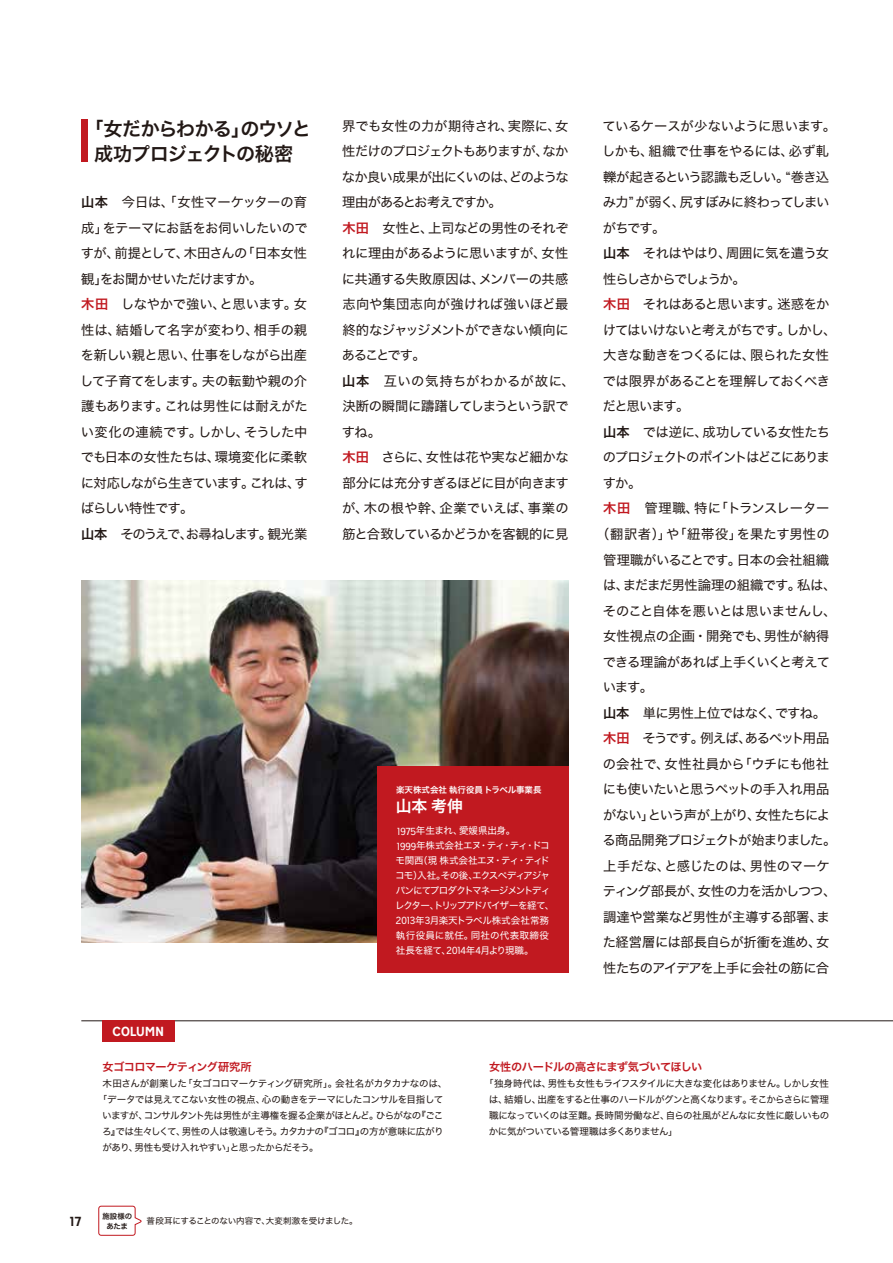
<style>
.page{position:relative;width:893px;height:1263px;background:#fff}
.page>*{position:absolute;margin:0;border:0;box-sizing:border-box;transform-origin:0 0}
.t1{font:19.2px/25.5px "Hira Kaku Std N W6";letter-spacing:-.06em;color:#221815;text-align:center}
.t2{font:15.9px "Hira Kaku Std N W6";color:#fff}
.t3{font:13.35px/25.5px "Hira Kaku Std N W4";letter-spacing:-.04em;color:#221815}
.t4{font:13.35px "Hira Kaku Std N W4";letter-spacing:-.02em;color:#221815}
.t5{font:13.35px "Hira Kaku Std N W4";letter-spacing:-.015em;color:#221815}
.t6{font:13.35px "Hira Kaku Std N W4";letter-spacing:-.115em;color:#221815}
.t7{font:13.35px "Hira Kaku Std N W4";letter-spacing:-.075em;color:#221815}
.t8{font:13.35px "Hira Kaku Std N W4";letter-spacing:.015em;color:#221815}
.t9{font:13.35px "Hira Kaku Std N W4";letter-spacing:-.1em;color:#221815}
.t10{font:13.35px "Hira Kaku Std N W4";letter-spacing:-.07em;color:#221815}
.t11{font:13.35px "Hira Kaku Std N W4";letter-spacing:-.08em;color:#221815}
.t12{font:13.35px "Hira Kaku Std N W4";letter-spacing:-.065em;color:#221815}
.t13{font:13.35px "Hira Kaku Std N W4";color:#221815}
.t14{font:13.35px "Hira Kaku Std N W4";letter-spacing:-.01em;color:#221815}
.t15{font:13.35px "Hira Kaku Std N W4";letter-spacing:-.005em;color:#221815}
.t16{font:13.35px "Hira Kaku Std N W4";letter-spacing:-.06em;color:#221815}
.t17{font:11.7px "Rakuten Global B";letter-spacing:.02em;color:#fff}
.t18{font:11.7px "Rakuten Global B";color:#221815}
.t19{font:11.1px "Hira Kaku Std N W6";letter-spacing:-.05em;color:#c11920}
.t20{font:9.6px/15.9px "Hira Kaku Std N W4";letter-spacing:-.05em;color:#221815;text-align:justify}
.t21{font:9.6px/14.9px "Hira Kaku Std N W4";letter-spacing:-.06em;color:#fff}
.t22{font:9.6px "Hira Kaku Std N W4";letter-spacing:-.025em;color:#221815}
.t23{font:8.55px "Hira Kaku Std N W4";letter-spacing:-.02em;color:#221815}
.t24{font:8.55px "Hira Kaku Std N W6";color:#fff}
.t25{font:7.5px/10.6px "Hira Kaku Std N W6";letter-spacing:-.005em;color:#221815;text-align:center}
.s1{font-family:"Hira Kaku Std N W6"}
.s2{font-family:"Hira Kaku Std N W6";color:#c11920}
.s3{font-family:"Rakuten Global R";font-size:9.15px}
</style>
<div class="page">
<img style="left:81px;top:581px;width:487px;height:362px">
<hr style="left:81px;top:1020px;width:812px;height:1px;background:#221815">
<div style="left:377px;top:766px;width:191px;height:207px;background:#c11920"></div>
<div style="left:102px;top:1020px;width:73px;height:22px;background:#c11920"></div>
<div style="left:81px;top:119px;width:7px;height:43px;background:#c11920"></div>
<svg style="left:98px;top:1205px;width:44px;height:31px"></svg>
<h1 class="t1" style="left:85px;top:116px;width:228px">「女だからわかる」のウソと成功プロジェクトの秘密</h1>
<p class="t3" style="left:80px;top:189px;width:229px"><span class="s1">山本</span>　今日は、「女性マーケッターの育成」をテーマにお話をお伺いしたいのですが、前提として、木田さんの「日本女性観」をお聞かせいただけますか。<br><span class="s2">木田</span>　しなやかで強い、と思います。女性は、結婚して名字が変わり、相手の親を新しい親と思い、仕事をしながら出産して子育てをします。夫の転勤や親の介護もあります。これは男性には耐えがたい変化の連続です。しかし、そうした中でも日本の女性たちは、環境変化に柔軟に対応しながら生きています。これは、すばらしい特性です。<br><span class="s1">山本</span>　そのうえで、お尋ねします。観光業</p>
<p class="t3" style="left:342px;top:113px;width:235px">界でも女性の力が期待され、実際に、女性だけのプロジェクトもありますが、なかなか良い成果が出にくいのは、どのような理由があるとお考えですか。<br><span class="s2">木田</span>　女性と、上司などの男性のそれぞれに理由があるように思いますが、女性に共通する失敗原因は、メンバーの共感志向や集団志向が強ければ強いほど最終的なジャッジメントができない傾向にあることです。<br><span class="s1">山本</span>　互いの気持ちがわかるが故に、決断の瞬間に躊躇してしまうという訳ですね。<br><span class="s2">木田</span>　さらに、女性は花や実など細かな部分には充分すぎるほどに目が向きますが、木の根や幹、企業でいえば、事業の筋と合致しているかどうかを客観的に見</p>
<p class="t17" style="left:113px;top:1023px;width:53px">COLUMN</p>
<p class="t24" style="left:396px;top:783px;width:147px">楽天株式会社執行役員トラベル事業長</p>
<p class="t2" style="left:396px;top:794px;width:69px">山本考伸</p>
<p class="t21" style="left:395px;top:823px;width:161px"><span class="s3">1975</span>年生まれ、愛媛県出身。<br><span class="s3">1999</span>年株式会社エヌ・ティ・ティ・ドコモ関西（現株式会社エヌ・ティ・ティドコモ）入社。その後、エクスペディアジャパンにてプロダクトマネージメントディレクター、トリップアドバイザーを経て、<br><span class="s3">2013</span>年<span class="s3">3</span>月楽天トラベル株式会社常務執行役員に就任。同社の代表取締役社長を経て、<span class="s3">2014</span>年<span class="s3">4</span>月より現職。</p>
<p class="t3" style="left:603px;top:113px;width:235px">ているケースが少ないように思います。</p>
<p class="t13" style="left:602px;top:141px;width:229px">しかも、組織で仕事をやるには、必ず軋</p>
<p class="t7" style="left:603px;top:167px;width:227px">轢が起きるという認識も乏しい。“巻き込</p>
<p class="t3" style="left:603px;top:189px;width:228px">み力” が弱く、尻すぼみに終わってしまい</p>
<p class="t3" style="left:603px;top:215px;width:64px">がちです。</p>
<p class="t3" style="left:603px;top:241px;width:228px"><span class="s1">山本</span>　それはやはり、周囲に気を遣う女</p>
<p class="t6" style="left:603px;top:269px;width:144px">性らしさからでしょうか。</p>
<p class="t3" style="left:603px;top:292px;width:228px"><span class="s2">木田</span>　それはあると思います。迷惑をか</p>
<p class="t3" style="left:603px;top:317px;width:235px">けてはいけないと考えがちです。しかし、</p>
<p class="t3" style="left:603px;top:343px;width:227px">大きな動きをつくるには、限られた女性</p>
<p class="t3" style="left:603px;top:368px;width:229px">では限界があることを理解しておくべき</p>
<p class="t3" style="left:603px;top:394px;width:88px">だと思います。</p>
<p class="t3" style="left:603px;top:419px;width:228px"><span class="s1">山本</span>　では逆に、成功している女性たち</p>
<p class="t6" style="left:603px;top:447px;width:228px">のプロジェクトのポイントはどこにありま</p>
<p class="t3" style="left:603px;top:470px;width:40px">すか。</p>
<p class="t4" style="left:603px;top:498px;width:227px"><span class="s2">木田</span>　管理職、特に「トランスレーター</p>
<p class="t8" style="left:596px;top:524px;width:235px">（翻訳者）」や「紐帯役」を果たす男性の</p>
<p class="t4" style="left:603px;top:549px;width:227px">管理職がいることです。日本の会社組織</p>
<p class="t3" style="left:603px;top:572px;width:235px">は、まだまだ男性論理の組織です。私は、</p>
<p class="t5" style="left:603px;top:600px;width:235px">そのこと自体を悪いとは思いませんし、</p>
<p class="t14" style="left:603px;top:626px;width:227px">女性視点の企画・開発でも、男性が納得</p>
<p class="t3" style="left:603px;top:649px;width:229px">できる理論があれば上手くいくと考えて</p>
<p class="t3" style="left:603px;top:674px;width:52px">います。</p>
<p class="t3" style="left:603px;top:700px;width:224px"><span class="s1">山本</span>　単に男性上位ではなく、ですね。</p>
<p class="t9" style="left:603px;top:728px;width:227px"><span class="s2">木田</span>　そうです。例えば、あるペット用品</p>
<p class="t15" style="left:603px;top:753px;width:228px">の会社で、女性社員から「ウチにも他社</p>
<p class="t16" style="left:603px;top:779px;width:228px">にも使いたいと思うペットの手入れ用品</p>
<p class="t10" style="left:603px;top:804px;width:229px">がない」という声が上がり、女性たちによ</p>
<p class="t11" style="left:603px;top:830px;width:235px">る商品開発プロジェクトが始まりました。</p>
<p class="t5" style="left:603px;top:855px;width:228px">上手だな、と感じたのは、男性のマーケ</p>
<p class="t12" style="left:603px;top:881px;width:235px">ティング部長が、女性の力を活かしつつ、</p>
<p class="t3" style="left:603px;top:904px;width:228px">調達や営業など男性が主導する部署、ま</p>
<p class="t3" style="left:603px;top:929px;width:228px">た経営層には部長自らが折衝を進め、女</p>
<p class="t3" style="left:603px;top:955px;width:227px">性たちのアイデアを上手に会社の筋に合</p>
<p class="t19" style="left:103px;top:1058px;width:150px">女ゴコロマーケティング研究所</p>
<p class="t22" style="left:103px;top:1076px;width:346px">木田さんが創業した「女ゴコロマーケティング研究所」。会社名がカタカナなのは、</p>
<p class="t20" style="left:98px;top:1092px;width:347px">「データでは見えてこない女性の視点、心の動きをテーマにしたコンサルを目指して</p>
<p class="t20" style="left:102px;top:1108px;width:343px">いますが、コンサルタント先は男性が主導権を握る企業がほとんど。ひらがなの『ごこ</p>
<p class="t20" style="left:102px;top:1124px;width:343px">ろ』では生々しくて、男性の人は敬遠しそう。カタカナの『ゴコロ』の方が意味に広がり</p>
<p class="t20" style="left:102px;top:1140px;width:218px">があり、男性も受け入れやすい」と思ったからだそう。</p>
<p class="t25" style="left:102px;top:1210px;width:32px">施設様のあたま</p>
<p class="t18" style="left:68px;top:1213px;width:15px">17</p>
<p class="t23" style="left:147px;top:1214px;width:212px">普段耳にすることのない内容で、大変刺激を受けました。</p>
<p class="t19" style="left:489px;top:1058px;width:215px">女性のハードルの高さにまず気づいてほしい</p>
<p class="t20" style="left:489px;top:1076px;width:342px;text-indent:-5px">「独身時代は、男性も女性もライフスタイルに大きな変化はありません。しかし女性は、結婚し、出産をすると仕事のハードルがグンと高くなります。そこからさらに管理職になっていくのは至難。長時間労働など、自らの社風がどんなに女性に厳しいものかに気がついている管理職は多くありません」</p>
</div>
